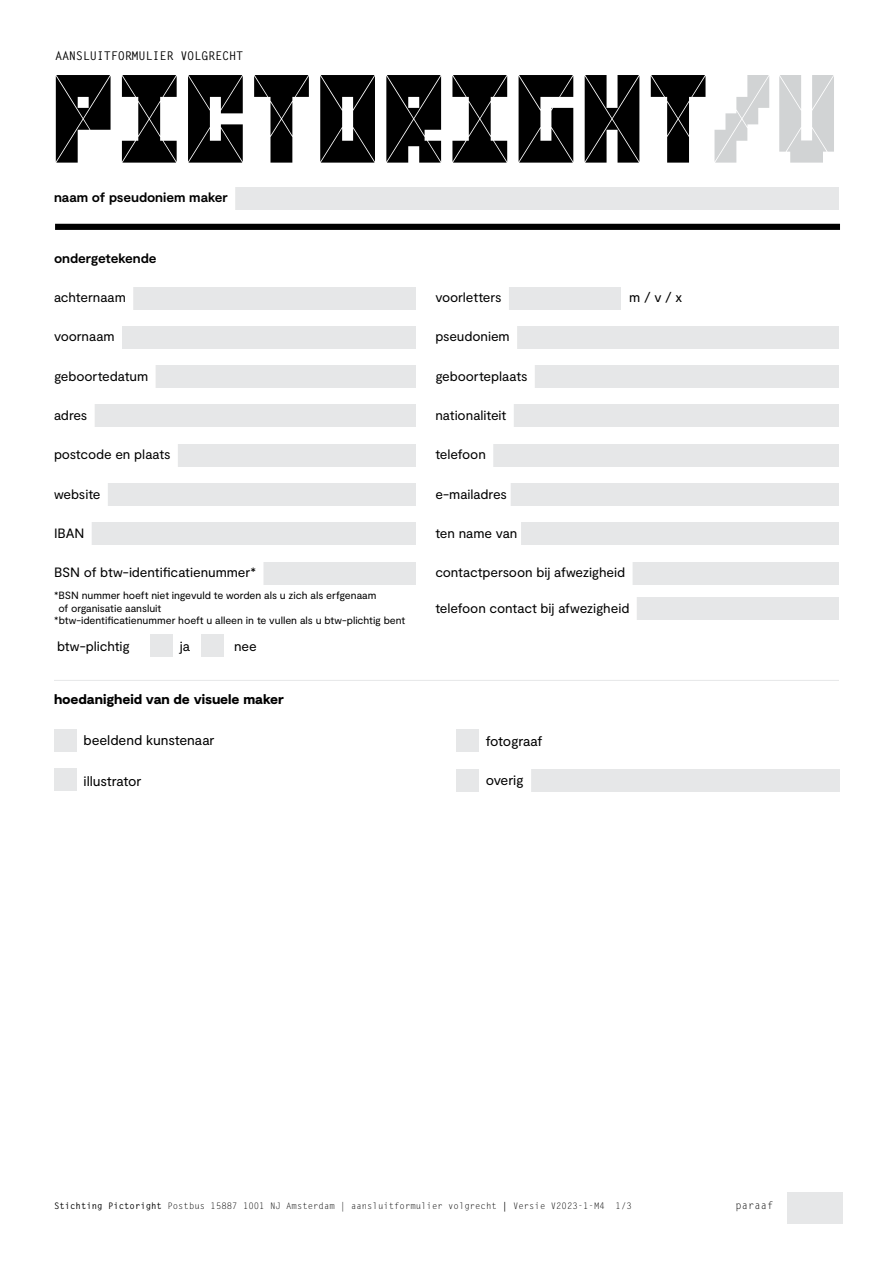
<style>
.page{position:relative;width:893px;height:1263px;background:#fff}
.page>*{position:absolute;margin:0;border:0;box-sizing:border-box;transform-origin:0 0}
.t1{font:124.95px "PICTORIGHT cross";letter-spacing:.01em;color:#000}
.t2{font:13.8px "Moderat";letter-spacing:-.01em;color:#000}
.t3{font:900 13.8px "Moderat";letter-spacing:-.005em;color:#000}
.t4{font:13.5px "Moderat";letter-spacing:-.005em;color:#000}
.t5{font:700 13.5px "Moderat";letter-spacing:-.005em;color:#000}
.t6{font:700 12px "Letter Gothic";letter-spacing:-.02em;color:#000}
.t7{font:10.5px "Moderat";letter-spacing:-.005em;color:#000}
.t8{font:10.5px "Letter Gothic";color:#000}
.t9{font:9px "Letter Gothic";color:#000}
.s1{color:#d1d3d4}
.s2{font-weight:700}
</style>
<div class="page">
<div style="left:54px;top:730px;width:22px;height:22px;background:#e6e7e8"></div>
<div style="left:456px;top:729px;width:22px;height:22px;background:#e6e7e8"></div>
<div style="left:54px;top:768px;width:22px;height:22px;background:#e6e7e8"></div>
<div style="left:513px;top:769px;width:327px;height:23px;background:#e6e7e8"></div>
<div style="left:486px;top:766px;width:45px;height:43px;background:#fff"></div>
<div style="left:456px;top:769px;width:22px;height:22px;background:#e6e7e8"></div>
<hr style="left:54px;top:680px;width:785px;height:1px;background:#e6e7e8">
<div style="left:787px;top:1192px;width:55px;height:32px;background:#e6e7e8"></div>
<div style="left:63px;top:187px;width:776px;height:22px;background:#e6e7e8"></div>
<div style="left:54px;top:184px;width:181px;height:43px;background:#fff"></div>
<div style="left:63px;top:287px;width:353px;height:22px;background:#e6e7e8"></div>
<div style="left:54px;top:284px;width:79px;height:43px;background:#fff"></div>
<div style="left:444px;top:287px;width:177px;height:22px;background:#e6e7e8"></div>
<div style="left:435px;top:284px;width:74px;height:43px;background:#fff"></div>
<div style="left:63px;top:326px;width:353px;height:22px;background:#e6e7e8"></div>
<div style="left:54px;top:323px;width:68px;height:43px;background:#fff"></div>
<div style="left:444px;top:326px;width:395px;height:22px;background:#e6e7e8"></div>
<div style="left:435px;top:323px;width:82px;height:43px;background:#fff"></div>
<div style="left:63px;top:366px;width:353px;height:22px;background:#e6e7e8"></div>
<div style="left:54px;top:362px;width:102px;height:43px;background:#fff"></div>
<div style="left:444px;top:366px;width:395px;height:22px;background:#e6e7e8"></div>
<div style="left:435px;top:362px;width:100px;height:43px;background:#fff"></div>
<div style="left:63px;top:405px;width:353px;height:22px;background:#e6e7e8"></div>
<div style="left:54px;top:401px;width:41px;height:44px;background:#fff"></div>
<div style="left:444px;top:405px;width:395px;height:22px;background:#e6e7e8"></div>
<div style="left:435px;top:401px;width:79px;height:44px;background:#fff"></div>
<div style="left:63px;top:444px;width:353px;height:22px;background:#e6e7e8"></div>
<div style="left:54px;top:441px;width:124px;height:43px;background:#fff"></div>
<div style="left:444px;top:444px;width:395px;height:22px;background:#e6e7e8"></div>
<div style="left:435px;top:441px;width:58px;height:43px;background:#fff"></div>
<div style="left:63px;top:483px;width:353px;height:23px;background:#e6e7e8"></div>
<div style="left:54px;top:480px;width:54px;height:43px;background:#fff"></div>
<div style="left:444px;top:483px;width:395px;height:23px;background:#e6e7e8"></div>
<div style="left:435px;top:480px;width:76px;height:43px;background:#fff"></div>
<div style="left:63px;top:523px;width:353px;height:22px;background:#e6e7e8"></div>
<div style="left:54px;top:519px;width:38px;height:43px;background:#fff"></div>
<div style="left:444px;top:523px;width:395px;height:22px;background:#e6e7e8"></div>
<div style="left:435px;top:519px;width:86px;height:43px;background:#fff"></div>
<div style="left:63px;top:562px;width:353px;height:22px;background:#e6e7e8"></div>
<div style="left:54px;top:559px;width:209px;height:43px;background:#fff"></div>
<div style="left:444px;top:562px;width:395px;height:22px;background:#e6e7e8"></div>
<div style="left:435px;top:559px;width:198px;height:43px;background:#fff"></div>
<div style="left:444px;top:598px;width:395px;height:22px;background:#e6e7e8"></div>
<div style="left:435px;top:594px;width:202px;height:43px;background:#fff"></div>
<div style="left:150px;top:634px;width:23px;height:23px;background:#e6e7e8"></div>
<div style="left:201px;top:635px;width:22px;height:22px;background:#e6e7e8"></div>
<div style="left:55px;top:224px;width:785px;height:6px;background:#000"></div>
<p class="t6" style="left:55px;top:49px;width:190px">AANSLUITFORMULIER VOLGRECHT</p>
<h1 class="t1" style="left:51px;top:64px;width:790px">PICTORIGHT<span class="s1">/V</span></h1>
<p class="t5" style="left:54px;top:190px;width:175px">naam of pseudoniem maker</p>
<p class="t5" style="left:54px;top:250px;width:104px">ondergetekende</p>
<p class="t4" style="left:54px;top:290px;width:73px">achternaam</p>
<p class="t4" style="left:435px;top:290px;width:68px">voorletters</p>
<p class="t4" style="left:629px;top:290px;width:55px">m / v / x</p>
<p class="t4" style="left:54px;top:329px;width:62px">voornaam</p>
<p class="t4" style="left:435px;top:329px;width:76px">pseudoniem</p>
<p class="t4" style="left:54px;top:368px;width:96px">geboortedatum</p>
<p class="t4" style="left:435px;top:368px;width:94px">geboorteplaats</p>
<p class="t4" style="left:54px;top:407px;width:35px">adres</p>
<p class="t4" style="left:435px;top:407px;width:73px">nationaliteit</p>
<p class="t4" style="left:54px;top:447px;width:118px">postcode en plaats</p>
<p class="t4" style="left:435px;top:447px;width:52px">telefoon</p>
<p class="t4" style="left:54px;top:486px;width:48px">website</p>
<p class="t4" style="left:435px;top:486px;width:73px">e-mailadres</p>
<p class="t4" style="left:54px;top:525px;width:32px">IBAN</p>
<p class="t4" style="left:435px;top:525px;width:84px">ten name van</p>
<p class="t4" style="left:54px;top:564px;width:204px">BSN of btw-identificatienummer*</p>
<p class="t4" style="left:435px;top:564px;width:191px">contactpersoon bij afwezigheid</p>
<p class="t7" style="left:54px;top:589px;width:324px">*BSN nummer hoeft niet ingevuld te worden als u zich als erfgenaam</p>
<p class="t7" style="left:58px;top:602px;width:104px">of organisatie aansluit</p>
<p class="t7" style="left:54px;top:614px;width:353px">*btw-identificatienummer hoeft u alleen in te vullen als u btw-plichtig bent</p>
<p class="t4" style="left:435px;top:600px;width:196px">telefoon contact bij afwezigheid</p>
<p class="t4" style="left:57px;top:638px;width:74px">btw-plichtig</p>
<p class="t4" style="left:180px;top:638px;width:12px">ja</p>
<p class="t4" style="left:234px;top:638px;width:24px">nee</p>
<p class="t3" style="left:54px;top:691px;width:231px">hoedanigheid van de visuele maker</p>
<p class="t2" style="left:84px;top:733px;width:132px">beeldend kunstenaar</p>
<p class="t2" style="left:486px;top:733px;width:58px">fotograaf</p>
<p class="t2" style="left:84px;top:773px;width:59px">illustrator</p>
<p class="t2" style="left:486px;top:772px;width:39px">overig</p>
<p class="t9" style="left:54px;top:1200px;width:579px"><span class="s2">Stichting Pictoright</span> Postbus 15887 1001 NJ Amsterdam | aansluitformulier volgrecht <span class="s2">|</span> Versie V2023-1-M4 1/3</p>
<p class="t8" style="left:736px;top:1199px;width:39px">paraaf</p>
</div>
